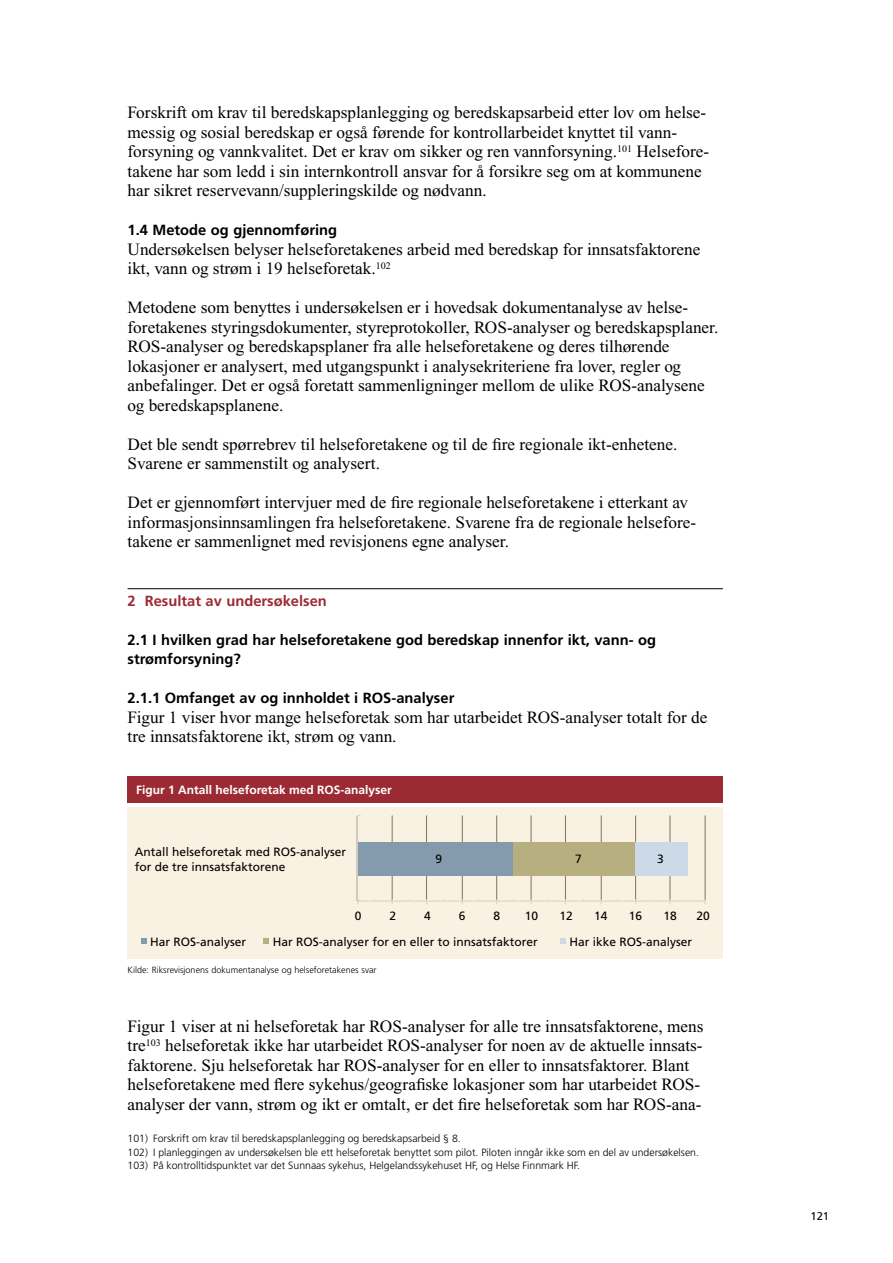
<style>
.page{position:relative;width:893px;height:1263px;background:#fff}
.page>*{position:absolute;margin:0;border:0;box-sizing:border-box;transform-origin:0 0}
.Brtekst{font:17.25px/19.5px "Times New Roman PS Std";color:#000}
.t1{font:700 14.7px/19.5px "Frutiger LT Std";color:#000}
.t2{font:700 14.7px "Frutiger LT Std";color:#9c2a34}
.t3{font:12px/15px "Frutiger LT Std";color:#000}
.Figurtittel{font:700 12px "Frutiger LT Std";color:#fff}
.t4{font:11.25px "Frutiger LT Std";color:#000}
.Fotnoter{font:300 10.5px "Frutiger LT Std";color:#000}
.Kildehenvisning{font:300 9px "Frutiger LT Std";color:#000}
</style>
<div class="page">
<hr style="left:128px;top:588px;width:595px;height:1px;background:#000">
<div style="left:128px;top:777px;width:595px;height:26px;background:#9c2a34"></div>
<div style="left:128px;top:807px;width:595px;height:152px;background:#f9f1e1"></div>
<hr style="left:392px;top:815px;width:1px;height:85px;background:#85715d">
<hr style="left:426px;top:815px;width:1px;height:85px;background:#85715d">
<hr style="left:462px;top:815px;width:1px;height:85px;background:#85715d">
<hr style="left:496px;top:815px;width:1px;height:85px;background:#85715d">
<hr style="left:531px;top:815px;width:1px;height:85px;background:#85715d">
<hr style="left:565px;top:815px;width:1px;height:85px;background:#85715d">
<hr style="left:601px;top:815px;width:1px;height:85px;background:#85715d">
<hr style="left:635px;top:815px;width:1px;height:85px;background:#85715d">
<hr style="left:670px;top:815px;width:1px;height:85px;background:#85715d">
<hr style="left:705px;top:815px;width:1px;height:85px;background:#85715d">
<div style="left:358px;top:842px;width:155px;height:33px;background:#849bad"></div>
<div style="left:513px;top:842px;width:123px;height:33px;background:#b7af7f"></div>
<div style="left:636px;top:842px;width:52px;height:33px;background:#ccdae8"></div>
<hr style="left:357px;top:900px;width:348px;height:2px;background:#ddd5bc">
<hr style="left:357px;top:816px;width:1px;height:85px;background:#ddd5bc">
<svg style="left:141px;top:938px;width:5px;height:6px"></svg>
<svg style="left:264px;top:938px;width:5px;height:6px"></svg>
<svg style="left:560px;top:938px;width:6px;height:6px"></svg>
<p class="Brtekst" style="left:128px;top:103px;width:582px">Forskrift om krav til beredskapsplanlegging og beredskapsarbeid etter lov om helse&shy;messig og sosial beredskap er også førende for kontrollarbeidet knyttet til vann&shy;forsyning og vannkvalitet. Det er krav om sikker og ren vannforsyning.<sup>101</sup> Helsefore&shy;takene har som ledd i sin internkontroll ansvar for å forsikre seg om at kommunene har sikret reservevann/suppleringskilde og nødvann.</p>
<p class="t1" style="left:128px;top:221px;width:211px">1.4 Metode og gjennomføring</p>
<p class="Brtekst" style="left:128px;top:239px;width:574px">Undersøkelsen belyser helseforetakenes arbeid med beredskap for innsatsfaktorene ikt, vann og strøm i 19 helseforetak.<sup>102</sup></p>
<p class="Brtekst" style="left:128px;top:298px;width:592px">Metodene som benyttes i undersøkelsen er i hovedsak dokumentanalyse av helse&shy;foretakenes styringsdokumenter, styreprotokoller, ROS-analyser og beredskapsplaner.<br>ROS-analyser og beredskapsplaner fra alle helseforetakene og deres tilhørende lokasjoner er analysert, med utgangspunkt i analysekriteriene fra lover, regler og anbefalinger. Det er også foretatt sammenligninger mellom de ulike ROS-analysene og beredskapsplanene.</p>
<p class="Brtekst" style="left:128px;top:434px;width:551px">Det ble sendt spørrebrev til helseforetakene og til de fire regionale ikt-enhetene.<br>Svarene er sammenstilt og analysert.</p>
<p class="Brtekst" style="left:128px;top:493px;width:569px">Det er gjennomført intervjuer med de fire regionale helseforetakene i etterkant av informasjonsinnsamlingen fra helseforetakene. Svarene fra de regionale helsefore&shy;takene er sammenlignet med revisjonens egne analyser.</p>
<p class="t2" style="left:128px;top:592px;width:201px">2 Resultat av undersøkelsen</p>
<p class="t1" style="left:128px;top:630px;width:530px">2.1 I hvilken grad har helseforetakene god beredskap innenfor ikt, vann- og strømforsyning?</p>
<p class="t1" style="left:128px;top:689px;width:328px">2.1.1 Omfanget av og innholdet i ROS-analyser</p>
<p class="Brtekst" style="left:128px;top:707px;width:581px">Figur 1 viser hvor mange helseforetak som har utarbeidet ROS-analyser totalt for de tre innsatsfaktorene ikt, strøm og vann.</p>
<p class="Figurtittel" style="left:136px;top:783px;width:257px">Figur 1 Antall helseforetak med ROS-analyser</p>
<p class="t3" style="left:135px;top:844px;width:213px">Antall helseforetak med ROS-analyser for de tre innsatsfaktorene</p>
<p class="t3" style="left:435px;top:852px;width:8px">9</p>
<p class="t3" style="left:575px;top:852px;width:8px">7</p>
<p class="t3" style="left:657px;top:852px;width:8px">3</p>
<p class="t3" style="left:355px;top:908px;width:8px">0</p>
<p class="t3" style="left:390px;top:908px;width:8px">2</p>
<p class="t3" style="left:424px;top:908px;width:8px">4</p>
<p class="t3" style="left:459px;top:908px;width:8px">6</p>
<p class="t3" style="left:493px;top:908px;width:8px">8</p>
<p class="t3" style="left:525px;top:908px;width:15px">10</p>
<p class="t3" style="left:560px;top:908px;width:15px">12</p>
<p class="t3" style="left:594px;top:908px;width:15px">14</p>
<p class="t3" style="left:629px;top:908px;width:15px">16</p>
<p class="t3" style="left:663px;top:908px;width:15px">18</p>
<p class="t3" style="left:697px;top:908px;width:15px">20</p>
<p class="t3" style="left:150px;top:934px;width:98px">Har ROS-analyser</p>
<p class="t3" style="left:273px;top:934px;width:266px">Har ROS-analyser for en eller to innsatsfaktorer</p>
<p class="t3" style="left:569px;top:934px;width:124px">Har ikke ROS-analyser</p>
<p class="Kildehenvisning" style="left:128px;top:965px;width:250px">Kilde: Riksrevisjonens dokumentanalyse og helseforetakenes svar</p>
<p class="Brtekst" style="left:128px;top:1016px;width:577px">Figur 1 viser at ni helseforetak har ROS-analyser for alle tre innsatsfaktorene, mens tre<sup>103</sup> helseforetak ikke har utarbeidet ROS-analyser for noen av de aktuelle innsats&shy;faktorene. Sju helseforetak har ROS-analyser for en eller to innsatsfaktorer. Blant helseforetakene med flere sykehus/geografiske lokasjoner som har utarbeidet ROS&shy;analyser der vann, strøm og ikt er omtalt, er det fire helseforetak som har ROS-ana-</p>
<p class="Fotnoter" style="left:128px;top:1133px;width:335px">101) Forskrift om krav til beredskapsplanlegging og beredskapsarbeid § 8.</p>
<p class="Fotnoter" style="left:128px;top:1146px;width:573px">102) I planleggingen av undersøkelsen ble ett helseforetak benyttet som pilot. Piloten inngår ikke som en del av undersøkelsen.</p>
<p class="Fotnoter" style="left:128px;top:1160px;width:454px">103) På kontrolltidspunktet var det Sunnaas sykehus, Helgelandssykehuset HF, og Helse Finnmark HF.</p>
<p class="t4" style="left:810px;top:1210px;width:20px">121</p>
</div>
